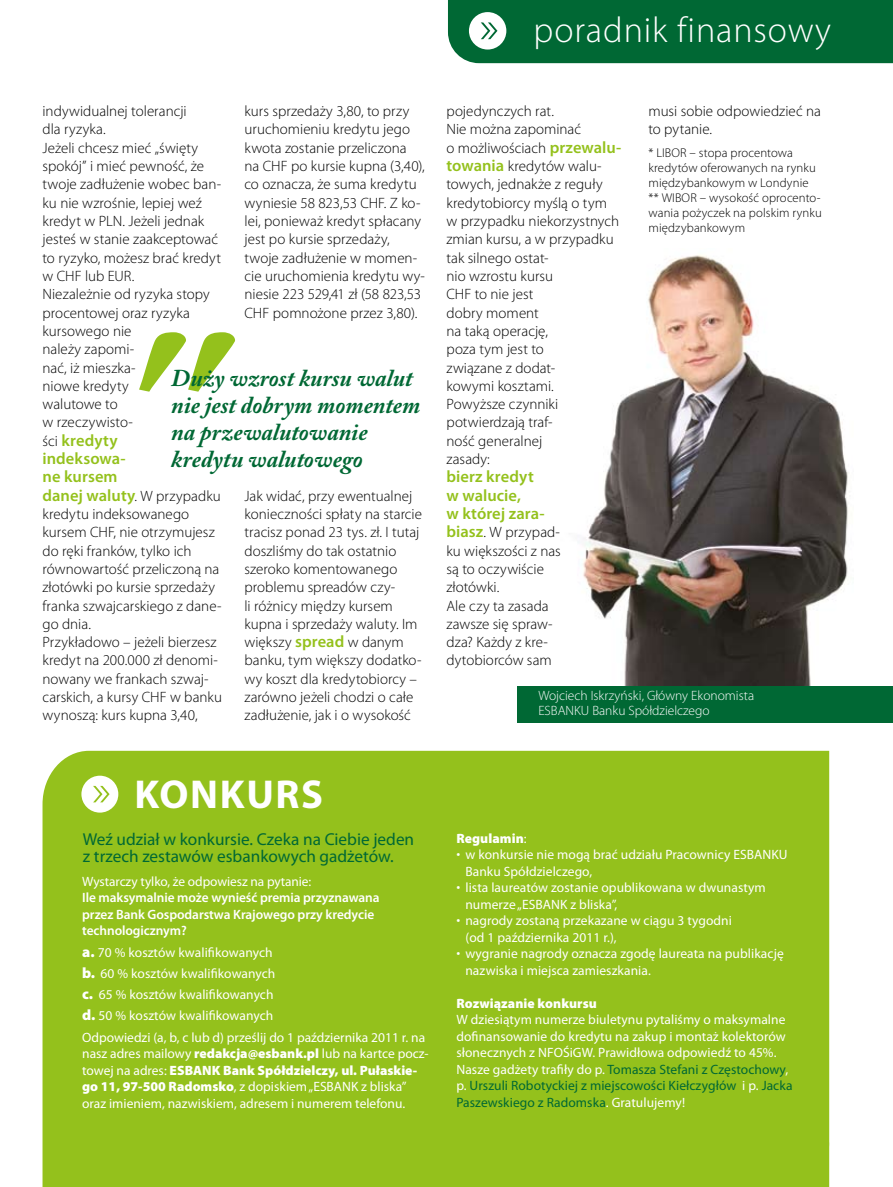
<style>
.page{position:relative;width:893px;height:1187px;background:#fff}
.page>*{position:absolute;margin:0;border:0;box-sizing:border-box;transform-origin:0 0}
.t1{font:700 40.5px "Myriad Pro";letter-spacing:.04em;color:#fff}
.t2{font:300 36px "Myriad Pro";letter-spacing:.025em;color:#fff}
.t3{font:italic 700 24px/27px "Adobe Caslon Pro";color:#006834}
.t4{font:17.25px/16.5px "Myriad Pro";color:#006834}
.t5{font:600 16.5px/18.3px "Myriad Pro";letter-spacing:.005em;color:#94c11c}
.t6{font:300 15px/18.3px "Myriad Pro";letter-spacing:.005em;color:#000}
.t7{font:13.5px/16.5px "Myriad Pro";letter-spacing:.005em;color:#fff}
.t8{font:600 13.5px/16.5px "Myriad Pro";letter-spacing:-.005em;color:#fff}
.t9{font:300 13.5px/15px "Myriad Pro";color:#fff}
.t10{font:900 13.5px "Myriad Pro";letter-spacing:.005em;color:#fff}
.t11{font:300 12.75px/15px "Myriad Pro";letter-spacing:.01em;color:#000}
.s1{font-weight:300;font-size:15px;color:#000}
.s2{font-weight:600;font-size:16.5px;color:#94c11c}
.s3{font-weight:900;font-size:15px}
.s4{font-weight:900}
.s5{font-weight:400}
.s6{color:#006834}
</style>
<div class="page">
<img style="left:583px;top:255px;width:266px;height:430px">
<div style="left:448px;top:0;width:445px;height:63px;background:#006834"></div>
<div style="left:517px;top:685px;width:376px;height:37px;background:#006834"></div>
<div style="left:43px;top:750px;width:786px;height:436px;background:#94c11c"></div>
<div style="left:81px;top:775px;width:37px;height:37px;background:#fff;border-radius:50%"></div>
<svg style="left:93px;top:785px;width:17px;height:17px"></svg>
<svg style="left:139px;top:332px;width:96px;height:59px"></svg>
<h2 class="t2" style="left:534px;top:10px;width:299px">poradnik finansowy</h2>
<p class="t6" style="left:43px;top:102px;width:180px">indywidualnej tolerancji<br>dla ryzyka.<br>Jeżeli chcesz mieć „święty spokój” i mieć pewność, że twoje zadłużenie wobec ban&shy;ku nie wzrośnie, lepiej weź kredyt w PLN. Jeżeli jednak jesteś w stanie zaakceptować to ryzyko, możesz brać kredyt w CHF lub EUR.<br>Niezależnie od ryzyka stopy procentowej oraz ryzyka kursowego nie<br>należy zapomi-<br>nać, iż mieszka-<br>niowe kredyty<br>walutowe to<br>w rzeczywisto-</p>
<p class="t5" style="left:43px;top:430px;width:180px"><span class="s1">ści</span> kredyty<br>indeksowa-<br>ne kursem<br>danej waluty<span class="s1">. W przypadku</span></p>
<p class="t6" style="left:43px;top:505px;width:181px">kredytu indeksowanego kursem CHF, nie otrzymujesz do ręki franków, tylko ich równowartość przeliczoną na złotówki po kursie sprzedaży franka szwajcarskiego z dane&shy;go dnia.<br>Przykładowo – jeżeli bierzesz kredyt na 200.000 zł denomi&shy;nowany we frankach szwaj&shy;carskich, a kursy CHF w banku wynoszą: kurs kupna 3,40,</p>
<p class="t6" style="left:244px;top:102px;width:182px">kurs sprzedaży 3,80, to przy uruchomieniu kredytu jego kwota zostanie przeliczona na CHF po kursie kupna (3,40), co oznacza, że suma kredytu wyniesie 58 823,53 CHF. Z ko&shy;lei, ponieważ kredyt spłacany jest po kursie sprzedaży, twoje zadłużenie w momen&shy;cie uruchomienia kredytu wy&shy;niesie 223 529,41 zł (58 823,53<br>CHF pomnożone przez 3,80).</p>
<h3 class="t3" style="left:171px;top:364px;width:251px">Duży wzrost kursu walut nie jest dobrym momentem na przewalutowanie kredytu walutowego</h3>
<p class="t6" style="left:244px;top:486px;width:179px">Jak widać, przy ewentualnej konieczności spłaty na starcie tracisz ponad 23 tys. zł. I tutaj doszliśmy do tak ostatnio szeroko komentowanego problemu spreadów czy-<br>li różnicy między kursem kupna i sprzedaży waluty. Im większy <span class="s2">spread</span> w danym banku, tym większy dodatko&shy;wy koszt dla kredytobiorcy – zarówno jeżeli chodzi o całe zadłużenie, jak i o wysokość</p>
<p class="t6" style="left:446px;top:102px;width:176px">pojedynczych rat.<br>Nie można zapominać<br>o możliwościach <span class="s2">przewalu&shy;towania</span> kredytów walu&shy;towych, jednakże z reguły kredytobiorcy myślą o tym w przypadku niekorzystnych zmian kursu, a w przypadku tak silnego ostat-<br>nio wzrostu kursu<br>CHF to nie jest<br>dobry moment<br>na taką operację,<br>poza tym jest to<br>związane z dodat-<br>kowymi kosztami.<br>Powyższe czynniki potwierdzają traf-<br>ność generalnej<br>zasady:</p>
<p class="t5" style="left:446px;top:467px;width:100px">bierz kredyt w walucie,<br>w której zara-</p>
<p class="t6" style="left:446px;top:523px;width:116px"><span class="s2">biasz</span>. W przypad&shy;ku większości z nas są to oczywiście złotówki.<br>Ale czy ta zasada zawsze się spraw&shy;dza? Każdy z kre&shy;dytobiorców sam</p>
<p class="t6" style="left:648px;top:102px;width:174px">musi sobie odpowiedzieć na to pytanie.</p>
<p class="t11" style="left:648px;top:145px;width:175px">* LIBOR – stopa procentowa kredytów oferowanych na rynku międzybankowym w Londynie ** WIBOR – wysokość oprocento&shy;wania pożyczek na polskim rynku międzybankowym</p>
<p class="t9" style="left:538px;top:688px;width:217px">Wojciech Iskrzyński, Główny Ekonomista<br>ESBANKU Banku Spółdzielczego</p>
<h1 class="t1" style="left:134px;top:768px;width:190px">KONKURS</h1>
<p class="t4" style="left:83px;top:831px;width:333px">Weź udział w konkursie. Czeka na Ciebie jeden z trzech zestawów esbankowych gadżetów.</p>
<p class="t7" style="left:82px;top:872px;width:230px">Wystarczy tylko, że odpowiesz na pytanie:</p>
<p class="t8" style="left:82px;top:889px;width:299px">Ile maksymalnie może wynieść premia przyznawana przez Bank Gospodarstwa Krajowego przy kredycie technologicznym?</p>
<p class="t7" style="left:82px;top:941px;width:344px;line-height:21.3px"><span class="s3">a.</span> 70 % kosztów kwalifikowanych<br><span class="s3">b.</span> 60 % kosztów kwalifikowanych<br><span class="s3">c.</span> 65 % kosztów kwalifikowanych<br><span class="s3">d.</span> 50 % kosztów kwalifikowanych<br>Odpowiedzi (a, b, c lub d) prześlij do 1 października 2011 r. na</p>
<p class="t7" style="left:82px;top:1044px;width:348px">nasz adres mailowy <span class="s4">redakcja@esbank.pl</span> lub na kartce pocz&shy;towej na adres: <span class="s4">ESBANK Bank Spółdzielczy, ul. Pułaskie&shy;go 11, 97-500 Radomsko</span>, z dopiskiem „ESBANK z bliska” oraz imieniem, nazwiskiem, adresem i numerem telefonu.</p>
<p class="t10" style="left:456px;top:830px;width:72px">Regulamin<span class="s5">:</span></p>
<p class="t7" style="left:456px;top:846px;width:333px"><span class="s4">·</span> w konkursie nie mogą brać udziału Pracownicy ESBANKU</p>
<p class="t7" style="left:465px;top:862px;width:128px">Banku Spółdzielczego,</p>
<p class="t7" style="left:456px;top:879px;width:311px"><span class="s4">·</span> lista laureatów zostanie opublikowana w dwunastym</p>
<p class="t7" style="left:465px;top:895px;width:153px">numerze „ESBANK z bliska”,</p>
<p class="t7" style="left:456px;top:912px;width:277px"><span class="s4">·</span> nagrody zostaną przekazane w ciągu 3 tygodni</p>
<p class="t7" style="left:465px;top:928px;width:153px">(od 1 października 2011 r.),</p>
<p class="t7" style="left:456px;top:945px;width:329px"><span class="s4">·</span> wygranie nagrody oznacza zgodę laureata na publikację</p>
<p class="t7" style="left:465px;top:961px;width:187px">nazwiska i miejsca zamieszkania.</p>
<p class="t10" style="left:456px;top:995px;width:142px">Rozwiązanie konkursu</p>
<p class="t7" style="left:456px;top:1011px;width:338px">W dziesiątym numerze biuletynu pytaliśmy o maksymalne dofinansowanie do kredytu na zakup i montaż kolektorów słonecznych z NFOŚiGW. Prawidłowa odpowiedź to 45%.<br>Nasze gadżety trafiły do p. <span class="s6">Tomasza Stefani z Częstochowy</span>, p. <span class="s6">Urszuli Robotyckiej z miejscowości Kiełczygłów</span> i p. <span class="s6">Jacka Paszewskiego z Radomska</span>. Gratulujemy!</p>
</div>
